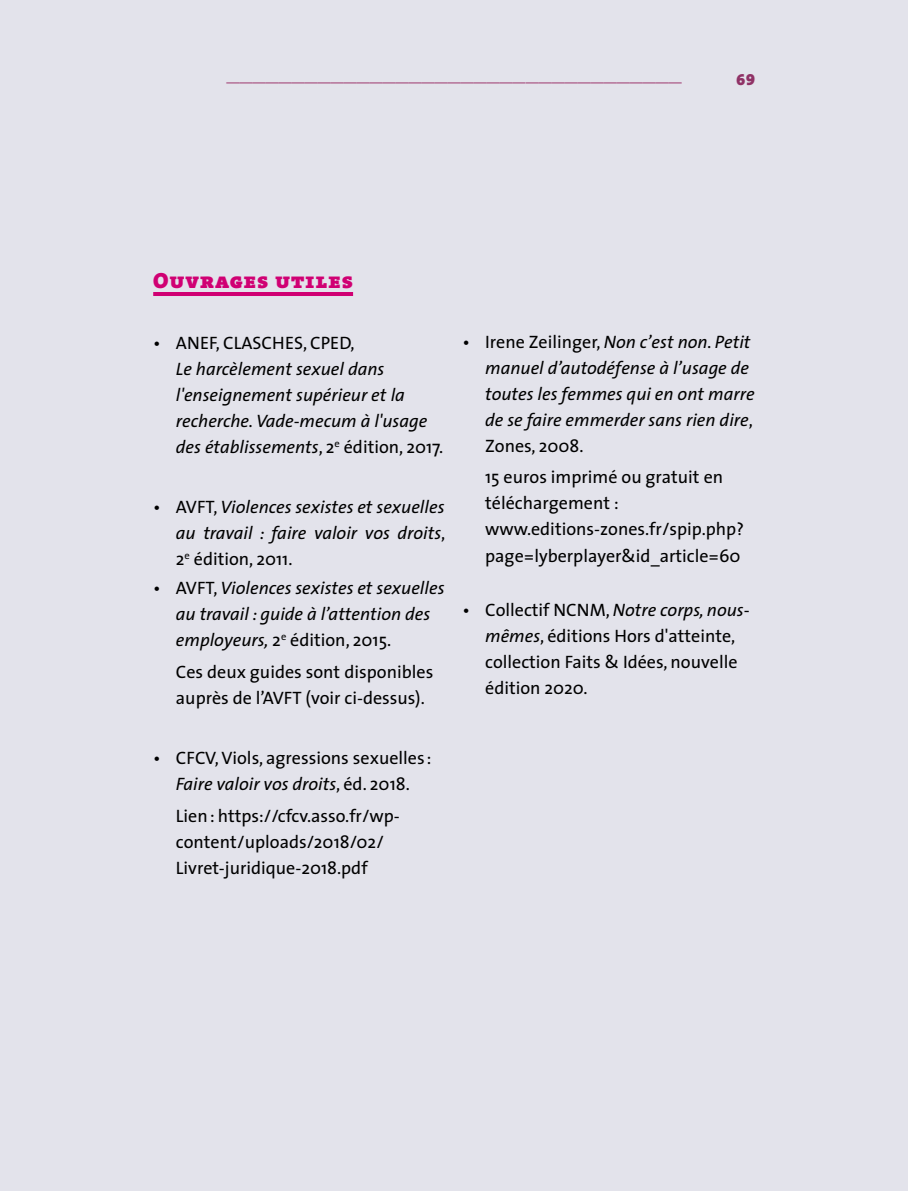
<style>
.page{position:relative;width:908px;height:1191px;background:#fff}
.page>*{position:absolute;margin:0;border:0;box-sizing:border-box;transform-origin:0 0}
.t1{font:300 26px "The Sans 3";color:#ae608b}
.Paragraphe_courant{font:22px "The Serif 9 Black Caps";letter-spacing:.05em;color:#d00073}
.t2{font:italic 18px/26px "The Sans 5";color:#000}
.Paragraphe_courant-2{font:18px/26px "The Sans 5";color:#000}
.t3{font:16px "The Sans 9 Black Expert";color:#903266}
.s1{font-style:normal}
.s2{font-style:italic}
</style>
<div class="page">
<div style="left:0;top:0;width:907px;height:1191px;background:#e3e3eb"></div>
<hr style="left:153px;top:292px;width:200px;height:4px;background:#d00073">
<h1 class="t1" style="left:226px;top:47px;width:457px">___________________________________</h1>
<p class="t3" style="left:736px;top:66px;width:20px">69</p>
<p class="Paragraphe_courant" style="left:153px;top:262px;width:201px">Ouvrages utiles</p>
<p class="t2" style="left:176px;top:329px;width:269px;text-indent:-23px"><span class="s1">• ANEF, CLASCHES, CPED,<br></span>Le harcèlement sexuel dans l'enseignement supérieur et la recherche. Vade-mecum à l'usage des établissements<span class="s1">, 2</span><sup>e</sup> <span class="s1">édition, 2017.</span></p>
<p class="t2" style="left:176px;top:493px;width:271px;text-align:justify;text-indent:-23px"><span class="s1">• AVFT,</span> Violences sexistes et sexuelles au travail : faire valoir vos droits<span class="s1">, 2</span><sup>e</sup> <span class="s1">édition, 2011.</span></p>
<p class="t2" style="left:176px;top:574px;width:270px;text-indent:-23px"><span class="s1">• AVFT,</span> Violences sexistes et sexuelles au travail : guide à l’attention des employeurs, <span class="s1">2</span><sup>e</sup> <span class="s1">édition, 2015.</span></p>
<p class="Paragraphe_courant-2" style="left:176px;top:658px;width:259px">Ces deux guides sont disponibles auprès de l’AVFT (voir ci-dessus).</p>
<p class="Paragraphe_courant-2" style="left:153px;top:744px;width:280px;text-align:center">• CFCV, Viols, agressions sexuelles :<br><span class="s2">Faire valoir vos droits</span>, éd. 2018.</p>
<p class="Paragraphe_courant-2" style="left:176px;top:802px;width:225px">Lien: https://cfcv.asso.fr/wp&shy;content/uploads/2018/02/<br>Livret-juridique-2018.pdf</p>
<p class="t2" style="left:485px;top:328px;width:271px;text-indent:-23px"><span class="s1">• Irene Zeilinger,</span> Non c’est non. Petit manuel d’autodéfense à l’usage de toutes les femmes qui en ont marre de se faire emmerder sans rien dire<span class="s1">,<br>Zones, 2008.</span></p>
<p class="Paragraphe_courant-2" style="left:485px;top:464px;width:239px">15 euros imprimé ou gratuit en téléchargement :</p>
<p class="Paragraphe_courant-2" style="left:485px;top:516px;width:260px">www.editions-zones.fr/spip.php? page=lyberplayer&amp;id_article=60</p>
<p class="Paragraphe_courant-2" style="left:485px;top:596px;width:266px;text-indent:-23px">• Collectif NCNM, <span class="s2">Notre corps, nous&shy;mêmes</span>, éditions Hors d'atteinte, collection Faits &amp; Idées, nouvelle édition 2020.</p>
</div>
